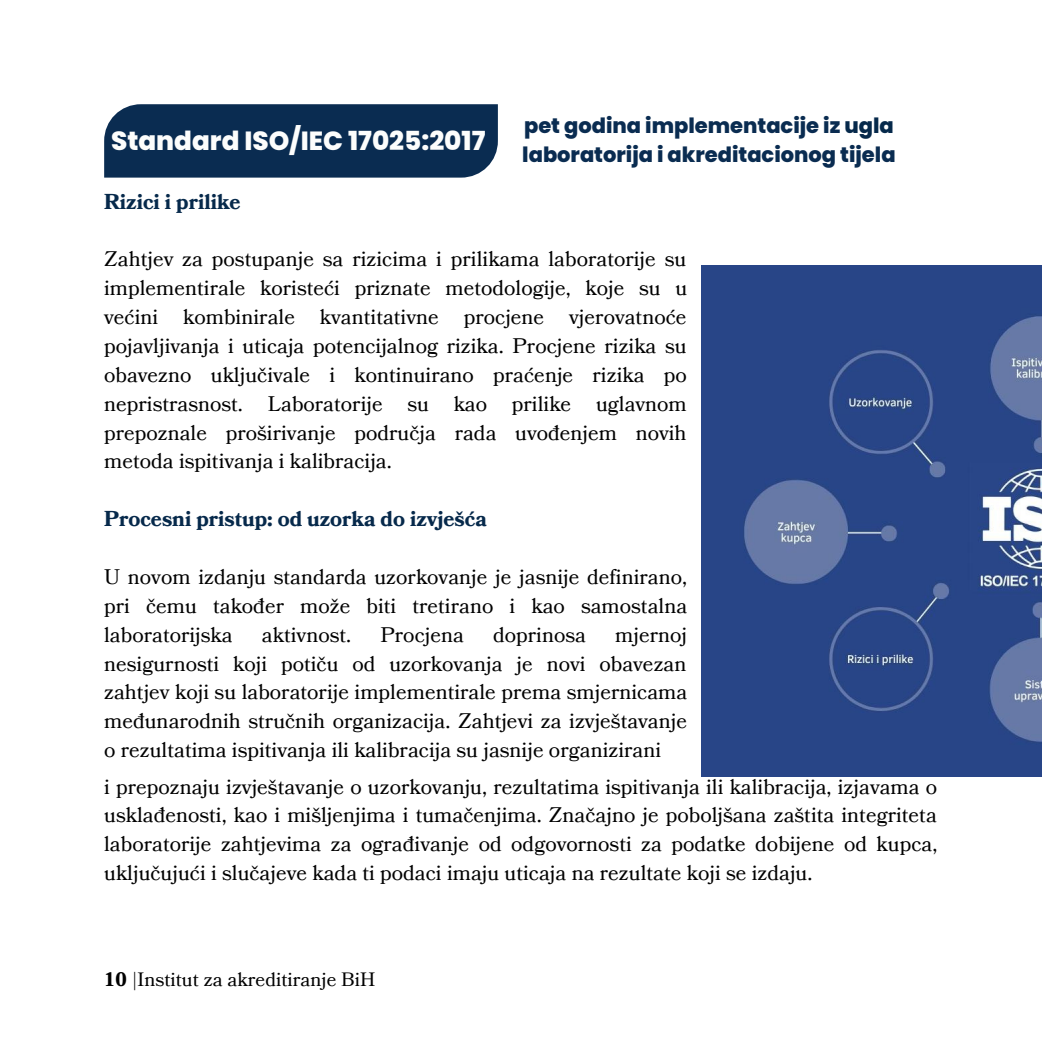
<style>
.page{position:relative;width:1042px;height:1043px;background:#fff}
.page>*{position:absolute;margin:0;border:0;box-sizing:border-box;transform-origin:0 0}
.t1{font:800 26.25px "Poppins";color:#fcfdfc}
.t2{font:21px/28.9px "Bookmania";color:#000;text-align:justify}
.t3{font:800 21px/28.9px "Poppins";color:#0a2c51}
.t4{font:700 21px "Bookmania";color:#06294b}
.t5{font:19.25px "Bookmania";color:#000}
.s1{color:#06294b}
.s2{font-weight:700}
</style>
<div class="page">
<img style="left:701px;top:266px;width:340px;height:510px">
<div style="left:104px;top:104px;width:394px;height:73px;background:#0a2c51"></div>
<p class="t1" style="left:111px;top:123px;width:376px">Standard ISO/IEC 17025:2017</p>
<p class="t3" style="left:522px;top:111px;width:375px">pet godina implementacije iz <span class="s1">ugla </span>laboratorija i akreditacionog tijela</p>
<p class="t4" style="left:104px;top:187px;width:138px">Rizici i prilike</p>
<p class="t2" style="left:104px;top:245px;width:584px">Zahtjev za postupanje sa rizicima i prilikama laboratorije su implementirale koristeći priznate metodologije, koje su u većini kombinirale kvantitativne procjene vjerovatnoće pojavljivanja i uticaja potencijalnog rizika. Procjene rizika su obavezno uključivale i kontinuirano praćenje rizika po nepristrasnost. Laboratorije su kao prilike uglavnom prepoznale proširivanje područja rada uvođenjem novih metoda ispitivanja i kalibracija.</p>
<p class="t4" style="left:104px;top:505px;width:384px">Procesni pristup: od uzorka do izvješća</p>
<p class="t2" style="left:104px;top:563px;width:584px">U novom izdanju standarda uzorkovanje je jasnije definirano, pri čemu također može biti tretirano i kao samostalna laboratorijska</p>
<p class="t2" style="left:262px;top:620px;width:91px">aktivnost.</p>
<p class="t2" style="left:380px;top:620px;width:85px">Procjena</p>
<p class="t2" style="left:493px;top:620px;width:94px">doprinosa</p>
<p class="t2" style="left:104px;top:620px;width:584px;text-indent:511px">mjernoj nesigurnosti koji potiču od uzorkovanja je novi obavezan zahtjev koji su laboratorije implementirale prema smjernicama međunarodnih stručnih organizacija. Zahtjevi za izvještavanje o rezultatima ispitivanja ili kalibracija su jasnije organizirani</p>
<p class="t2" style="left:104px;top:772px;width:834px">i prepoznaju izvještavanje o uzorkovanju, rezultatima ispitivanja ili kalibracija, izjavama o usklađenosti, kao i mišljenjima i tumačenjima. Značajno je poboljšana zaštita integriteta laboratorije zahtjevima za ograđivanje od odgovornosti za podatke dobijene od kupca, uključujući i slučajeve kada ti podaci imaju uticaja na rezultate koji se izdaju.</p>
<p class="t5" style="left:104px;top:965px;width:272px"><span class="s2">10</span> |Institut za akreditiranje BiH</p>
</div>
